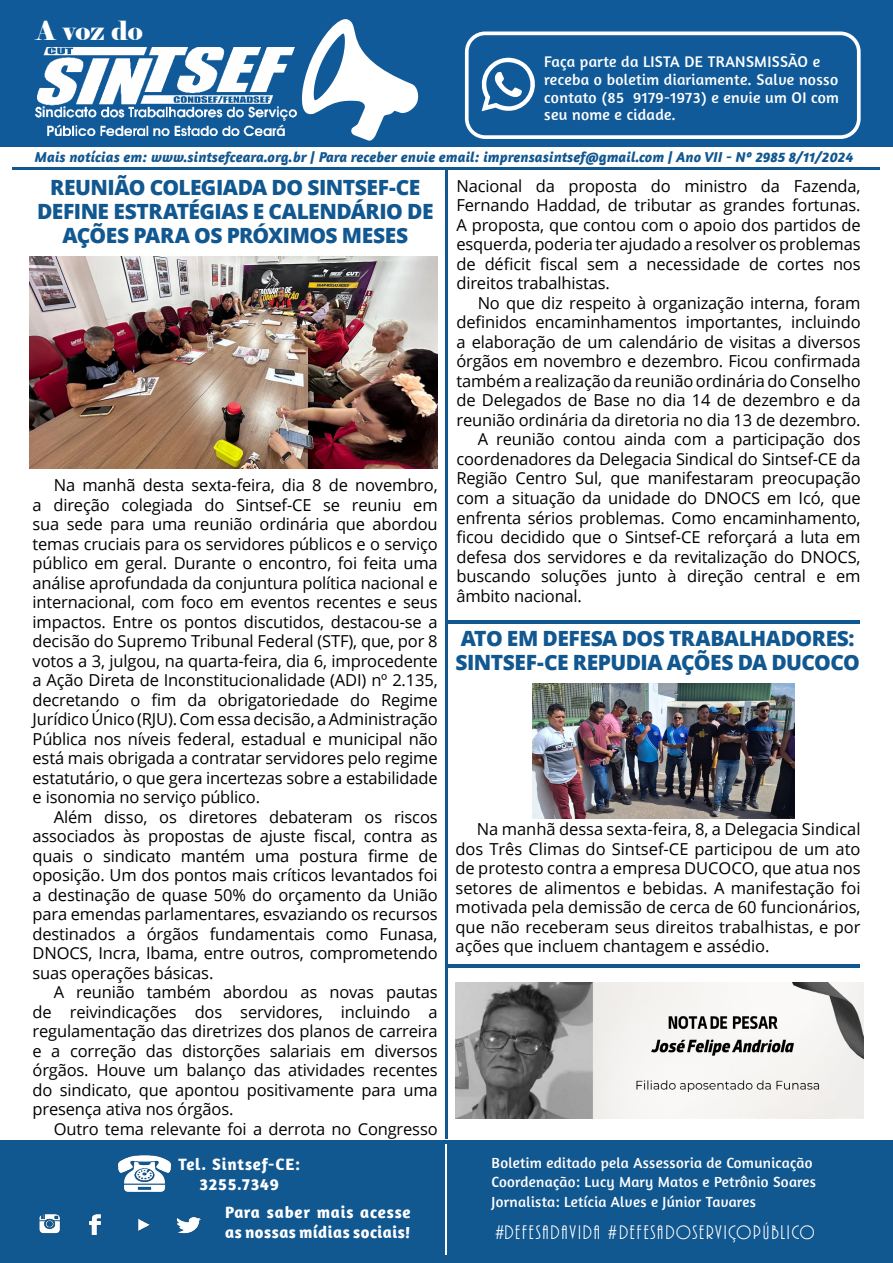
<style>
.page{position:relative;width:893px;height:1263px;background:#fff}
.page>*{position:absolute;margin:0;border:0;box-sizing:border-box;transform-origin:0 0}
.t1{font:26.25px "Elephant";color:#fff}
.t2{font:800 21px/24px "Open Sans";letter-spacing:-.025em;color:#115790}
.t3{font:20.25px "ARBONNIE";letter-spacing:.09em;color:#fff}
.t4{font:700 16.8px/20.1px "Amaranth";letter-spacing:.03em;color:#fff}
.t5{font:700 16.8px "Amaranth";letter-spacing:.05em;color:#fff}
.t6{font:16.5px/19.5px "Open Sans";letter-spacing:-.01em;color:#000001;text-align:justify}
.t7{font:15.75px/17.9px "Amaranth";letter-spacing:.02em;color:#fff}
.t8{font:15px "Amaranth";letter-spacing:.02em;color:#fff}
.t9{font:italic 700 14.7px "Amaranth";letter-spacing:.01em;color:#115790}
</style>
<div class="page">
<div style="left:0;top:0;width:893px;height:146px;background:#105a99"></div>
<svg style="left:301px;top:19px;width:118px;height:122px"></svg>
<div style="left:0;top:1140px;width:893px;height:123px;background:#115790"></div>
<img style="left:36px;top:47px;width:260px;height:89px">
<hr style="left:12px;top:167px;width:867px;height:2px;background:#115790">
<hr style="left:445px;top:1144px;width:2px;height:111px;background:#fff">
<img style="left:39px;top:1214px;width:162px;height:21px">
<div style="left:465px;top:32px;width:396px;height:107px;border:4px solid #fff;border-radius:18px"></div>
<svg style="left:481px;top:58px;width:54px;height:53px"></svg>
<hr style="left:445px;top:169px;width:3px;height:970px;background:#115790">
<img style="left:118px;top:1155px;width:54px;height:37px">
<hr style="left:445px;top:620px;width:415px;height:3px;background:#115790">
<hr style="left:445px;top:964px;width:415px;height:4px;background:#115790">
<img style="left:533px;top:683px;width:261px;height:135px">
<img style="left:30px;top:256px;width:407px;height:212px">
<img style="left:455px;top:983px;width:408px;height:135px">
<p class="t1" style="left:36px;top:15px;width:108px">A voz do</p>
<p class="t7" style="left:544px;top:52px;width:296px">Faça parte da LISTA DE TRANSMISSÃO e receba o boletim diariamente. Salve nosso contato (85 9179-1973) e envie um OI com seu nome e cidade.</p>
<p class="t9" style="left:35px;top:148px;width:820px">Mais notícias em: www.sintsefceara.org.br | Para receber envie email: imprensasintsef@gmail.com | Ano VII - Nº 2985 8/11/2024</p>
<p class="t2" style="left:37px;top:175px;width:398px;text-align:center">REUNIÃO COLEGIADA DO SINTSEF-CE<br>DEFINE ESTRATÉGIAS E CALENDÁRIO DE<br>AÇÕES PARA OS PRÓXIMOS MESES</p>
<p class="t6" style="left:33px;top:475px;width:407px;text-indent:21px">Na manhã desta sexta-feira, dia 8 de novembro, a direção colegiada do Sintsef-CE se reuniu em sua sede para uma reunião ordinária que abordou temas cruciais para os servidores públicos e o serviço público em geral. Durante o encontro, foi feita uma análise aprofundada da conjuntura política nacional e internacional, com foco em eventos recentes e seus impactos. Entre os pontos discutidos, destacou-se a decisão do Supremo Tribunal Federal (STF), que, por 8 votos a 3, julgou, na quarta-feira, dia 6, improcedente a Ação Direta de Inconstitucionalidade (ADI) nº 2.135, decretando o fim da obrigatoriedade do Regime Jurídico Único (RJU). Com essa decisão, a Administração Pública nos níveis federal, estadual e municipal não está mais obrigada a contratar servidores pelo regime estatutário, o que gera incertezas sobre a estabilidade e isonomia no serviço público.</p>
<p class="t6" style="left:33px;top:806px;width:407px;text-indent:21px">Além disso, os diretores debateram os riscos associados às propostas de ajuste fiscal, contra as quais o sindicato mantém uma postura firme de oposição. Um dos pontos mais críticos levantados foi a destinação de quase 50% do orçamento da União para emendas parlamentares, esvaziando os recursos destinados a órgãos fundamentais como Funasa, DNOCS, Incra, Ibama, entre outros, comprometendo suas operações básicas.</p>
<p class="t6" style="left:33px;top:982px;width:407px;text-indent:21px">A reunião também abordou as novas pautas de reivindicações dos servidores, incluindo a regulamentação das diretrizes dos planos de carreira e a correção das distorções salariais em diversos órgãos. Houve um balanço das atividades recentes do sindicato, que apontou positivamente para uma presença ativa nos órgãos.</p>
<p class="t6" style="left:54px;top:1118px;width:385px">Outro tema relevante foi a derrota no Congresso</p>
<p class="t5" style="left:178px;top:1153px;width:123px">Tel. Sintsef-CE:</p>
<p class="t5" style="left:199px;top:1174px;width:81px">3255.7349</p>
<p class="t4" style="left:225px;top:1201px;width:187px">Para saber mais acesse as nossas mídias sociais!</p>
<p class="t6" style="left:456px;top:176px;width:406px">Nacional da proposta do ministro da Fazenda, Fernando Haddad, de tributar as grandes fortunas.<br>A proposta, que contou com o apoio dos partidos de esquerda, poderia ter ajudado a resolver os problemas de déficit fiscal sem a necessidade de cortes nos direitos trabalhistas.</p>
<p class="t6" style="left:456px;top:293px;width:406px;text-indent:21px">No que diz respeito à organização interna, foram definidos encaminhamentos importantes, incluindo a elaboração de um calendário de visitas a diversos órgãos em novembro e dezembro. Ficou confirmada também a realização da reunião ordinária do Conselho de Delegados de Base no dia 14 de dezembro e da reunião ordinária da diretoria no dia 13 de dezembro.</p>
<p class="t6" style="left:456px;top:429px;width:406px;text-indent:21px">A reunião contou ainda com a participação dos coordenadores da Delegacia Sindical do Sintsef-CE da Região Centro Sul, que manifestaram preocupação com a situação da unidade do DNOCS em Icó, que enfrenta sérios problemas. Como encaminhamento, ficou decidido que o Sintsef-CE reforçará a luta em defesa dos servidores e da revitalização do DNOCS, buscando soluções junto à direção central e em âmbito nacional.</p>
<p class="t2" style="left:455px;top:625px;width:406px">ATO EM DEFESA DOS TRABALHADORES:<br>SINTSEF-CE REPUDIA AÇÕES DA DUCOCO</p>
<p class="t6" style="left:455px;top:819px;width:407px;text-indent:21px">Na manhã dessa sexta-feira, 8, a Delegacia Sindical dos Três Climas do Sintsef-CE participou de um ato de protesto contra a empresa DUCOCO, que atua nos setores de alimentos e bebidas. A manifestação foi motivada pela demissão de cerca de 60 funcionários, que não receberam seus direitos trabalhistas, e por ações que incluem chantagem e assédio.</p>
<p class="t8" style="left:492px;top:1154px;width:323px">Boletim editado pela Assessoria de Comunicação</p>
<p class="t8" style="left:492px;top:1173px;width:326px">Coordenação: Lucy Mary Matos e Petrônio Soares</p>
<p class="t8" style="left:492px;top:1193px;width:266px">Jornalista: Letícia Alves e Júnior Tavares</p>
<p class="t3" style="left:495px;top:1222px;width:321px">#DEFESADAVIDA #DEFESADOSERVIÇOPÚBLICO</p>
</div>
